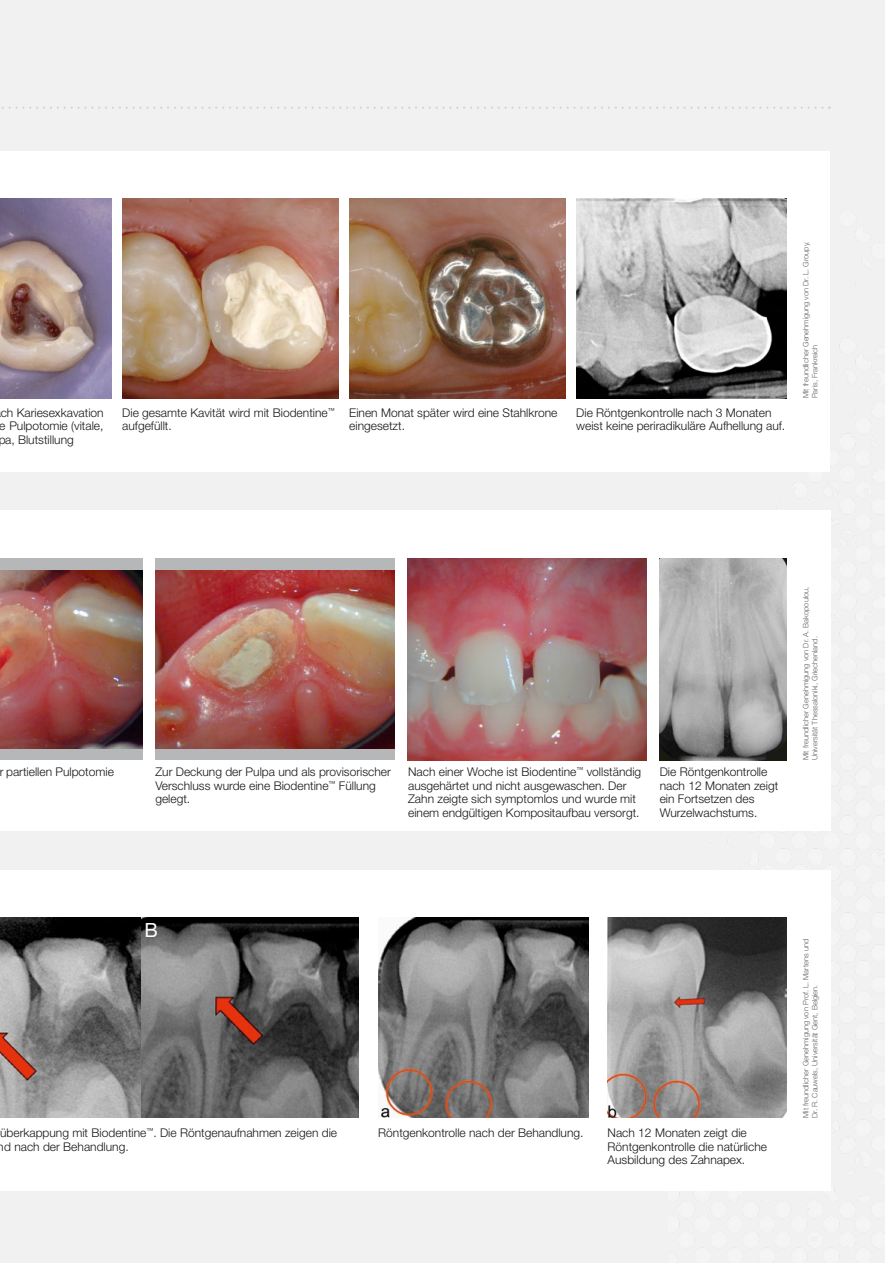
<style>
.page{position:relative;width:885px;height:1263px;background:#fff}
.page>*{position:absolute;margin:0;border:0;box-sizing:border-box;transform-origin:0 0}
.legende{font:19.65px "Helvetica Neue LT Std";color:#fff}
.Bildunterschrift{font:300 12px/13.5px "Helvetica Neue LT Std";color:#181716}
.Copyright{font:300 7.5px/9px "Helvetica Neue LT Std";color:#626261}
.Copyrights{font:300 7.5px/9px "Helvetica Neue LT Std";color:#626261}
</style>
<div class="page">
<div style="left:0;top:0;width:884px;height:1263px;background:#f1f1f1"></div>
<img style="left:668px;top:153px;width:188px;height:1072px">
<div style="left:0;top:511px;width:830px;height:320px;background:#fff"></div>
<div style="left:0;top:870px;width:830px;height:321px;background:#fff"></div>
<div style="left:0;top:151px;width:829px;height:320px;background:#fff"></div>
<svg style="left:2px;top:107px;width:827px;height:2px"></svg>
<img style="left:607px;top:918px;width:179px;height:200px">
<img style="left:378px;top:918px;width:210px;height:200px">
<img style="left:0;top:918px;width:359px;height:200px">
<img style="left:0;top:198px;width:111px;height:200px">
<img style="left:122px;top:198px;width:216px;height:200px">
<img style="left:349px;top:198px;width:216px;height:200px">
<img style="left:576px;top:198px;width:210px;height:200px">
<img style="left:407px;top:558px;width:240px;height:202px">
<img style="left:659px;top:558px;width:127px;height:202px">
<div style="left:0;top:558px;width:142px;height:202px;background:#b6b7b8"></div>
<div style="left:155px;top:558px;width:239px;height:202px;background:#b6b7b8"></div>
<img style="left:0;top:570px;width:142px;height:178px">
<img style="left:155px;top:570px;width:239px;height:178px">
<p class="Bildunterschrift" style="left:-2px;top:405px;width:107px;text-align:justify">ch Kariesexkavation e Pulpotomie (vitale, pa, Blutstillung</p>
<p class="Bildunterschrift" style="left:122px;top:405px;width:214px">Die gesamte Kavität wird mit Biodentine<sup>™ </sup>aufgefüllt.</p>
<p class="Bildunterschrift" style="left:349px;top:405px;width:210px">Einen Monat später wird eine Stahlkrone eingesetzt.</p>
<p class="Bildunterschrift" style="left:576px;top:405px;width:210px">Die Röntgenkontrolle nach 3 Monaten weist keine periradikuläre Aufhellung auf.</p>
<p class="Copyright" style="left:801px;top:398px;width:158px;rotate:-90deg">Mit freundlicher Genehmigung von Dr. L. Groupy,<br>Paris, Frankreich</p>
<p class="Bildunterschrift" style="left:-1px;top:765px;width:116px">r partiellen Pulpotomie</p>
<p class="Bildunterschrift" style="left:155px;top:765px;width:237px">Zur Deckung der Pulpa und als provisorischer<br>Verschluss wurde eine Biodentine<sup>™</sup> Füllung gelegt.</p>
<p class="Bildunterschrift" style="left:408px;top:765px;width:234px">Nach einer Woche ist Biodentine<sup>™</sup> vollständig ausgehärtet und nicht ausgewaschen. Der Zahn zeigte sich symptomlos und wurde mit einem endgültigen Kompositaufbau versorgt.</p>
<p class="Bildunterschrift" style="left:659px;top:765px;width:120px">Die Röntgenkontrolle nach 12 Monaten zeigt ein Fortsetzen des<br>Wurzelwachstums.</p>
<p class="Copyrights" style="left:801px;top:760px;width:175px;rotate:-90deg">Mit freundlicher Genehmigung von Dr. A. Bakopoulou,<br>Universität Thessaloniki, Griechenland.</p>
<p class="legende" style="left:145px;top:918px;width:15px">B</p>
<p class="Bildunterschrift" style="left:-2px;top:1126px;width:341px">überkappung mit Biodentine<sup>™</sup>. Die Röntgenaufnahmen zeigen die nd nach der Behandlung.</p>
<p class="Bildunterschrift" style="left:378px;top:1126px;width:207px">Röntgenkontrolle nach der Behandlung.</p>
<p class="Bildunterschrift" style="left:607px;top:1126px;width:161px">Nach 12 Monaten zeigt die<br>Röntgenkontrolle die natürliche<br>Ausbildung des Zahnapex.</p>
<p class="Copyright" style="left:801px;top:1118px;width:180px;rotate:-90deg">Mit freundlicher Genehmigung von Prof. L. Martens und<br>Dr. R. Cauwels, Universität Gent, Belgien.</p>
</div>
